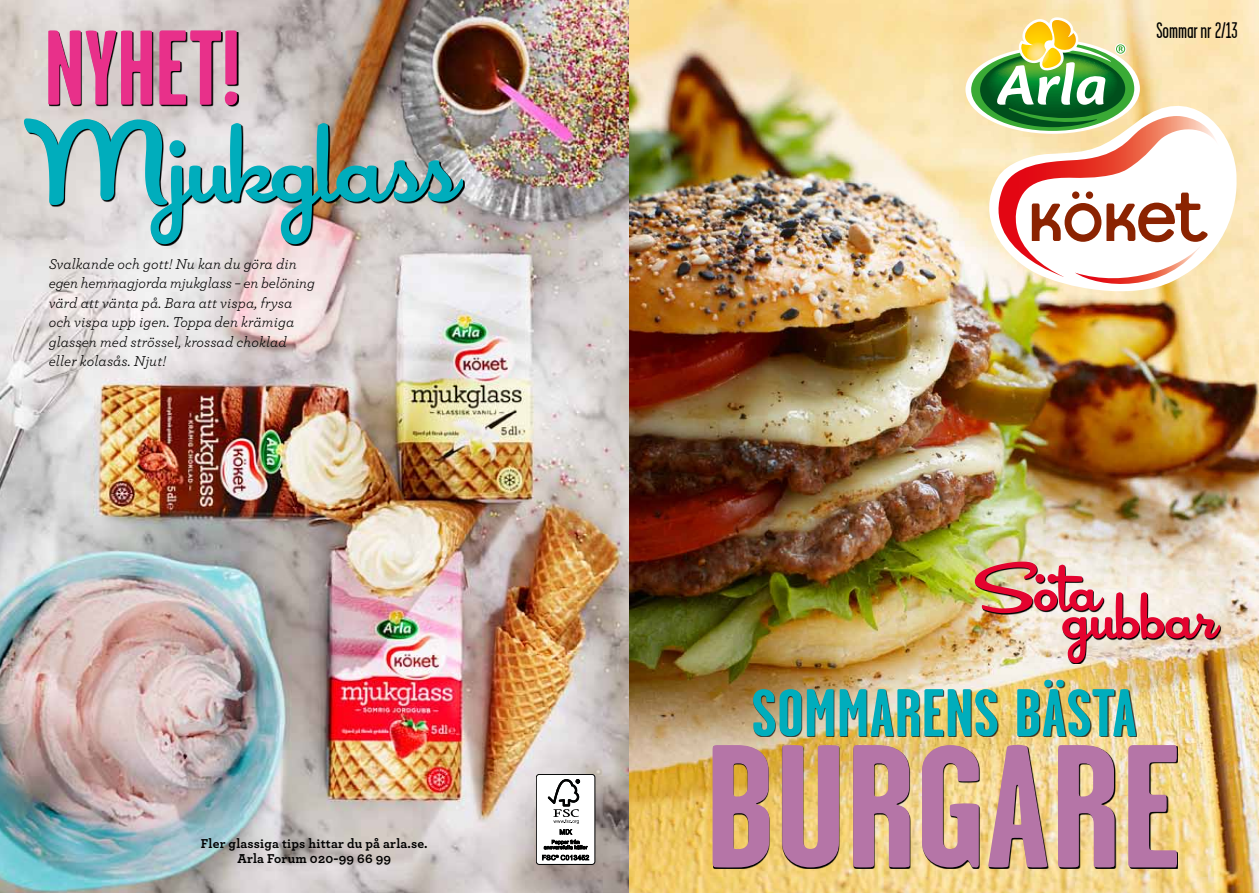
<style>
.page{position:relative;width:1259px;height:893px;background:#fff}
.page>*{position:absolute;margin:0;border:0;box-sizing:border-box;transform-origin:0 0}
.t1{font:123px "Cocktail Shaker";letter-spacing:-.01em;color:#00adbc}
.t2{font:700 106.2px "Garage Gothic";letter-spacing:-.01em;color:#e8308a}
.t3{font:72px "Cocktail Shaker";color:#e4032f}
.t4{font:22.5px "Garage Gothic";color:#000}
.t5{font:italic 15px/19.5px "Archer";letter-spacing:.01em;color:#000}
.t6{font:700 13.5px/15px "Archer";letter-spacing:.015em;color:#000;text-align:center}
</style>
<div class="page">
<img style="left:0;top:0;width:629px;height:893px">
<svg style="left:49px;top:32px;width:190px;height:74px;background:#5b5857"></svg>
<img style="left:629px;top:0;width:630px;height:893px">
<svg style="left:973px;top:83px;width:266px;height:218px;fill:#fce7bc"></svg>
<svg style="left:965px;top:17px;width:253px;height:278px"></svg>
<div style="left:536px;top:774px;width:59px;height:90px;background:#fff;border-radius:3px"></div>
<div style="left:536px;top:774px;width:59px;height:91px;border:1px solid #010202;border-radius:3px"></div>
<svg style="left:544px;top:779px;width:43px;height:70px"></svg>
<svg style="left:542px;top:855px;width:47px;height:5px"></svg>
<img style="left:975px;top:563px;width:246px;height:101px">
<svg style="left:712px;top:745px;width:465px;height:123px;background:#c69496"></svg>
<svg style="left:25px;top:120px;width:439px;height:125px;background:#9e9693"></svg>
<div style="left:754px;top:680px;width:383px;height:57px;background:#000;opacity:.75"></div>
<img style="left:753px;top:679px;width:383px;height:57px">
<h2 class="t2" style="left:44px;top:3px;width:198px">NYHET!</h2>
<h1 class="t1" style="left:29px;top:93px;width:430px">Mjukglass</h1>
<p class="t5" style="left:49px;top:253px;width:268px">Svalkande och gott! Nu kan du göra din egen hemmagjorda mjukglass – en belöning värd att vänta på. Bara att vispa, frysa och vispa upp igen. Toppa den krämiga glassen med strössel, krossad choklad eller kolasås. Njut!</p>
<p class="t6" style="left:201px;top:835px;width:228px">Fler glassiga tips hittar du på arla.se.<br>Arla Forum 020-99 66 99</p>
<h3 class="t4" style="left:1156px;top:16px;width:83px">Sommar nr 2/13</h3>
<h3 class="t3" style="left:977px;top:574px;width:240px">Söta gubbar</h3>
</div>
